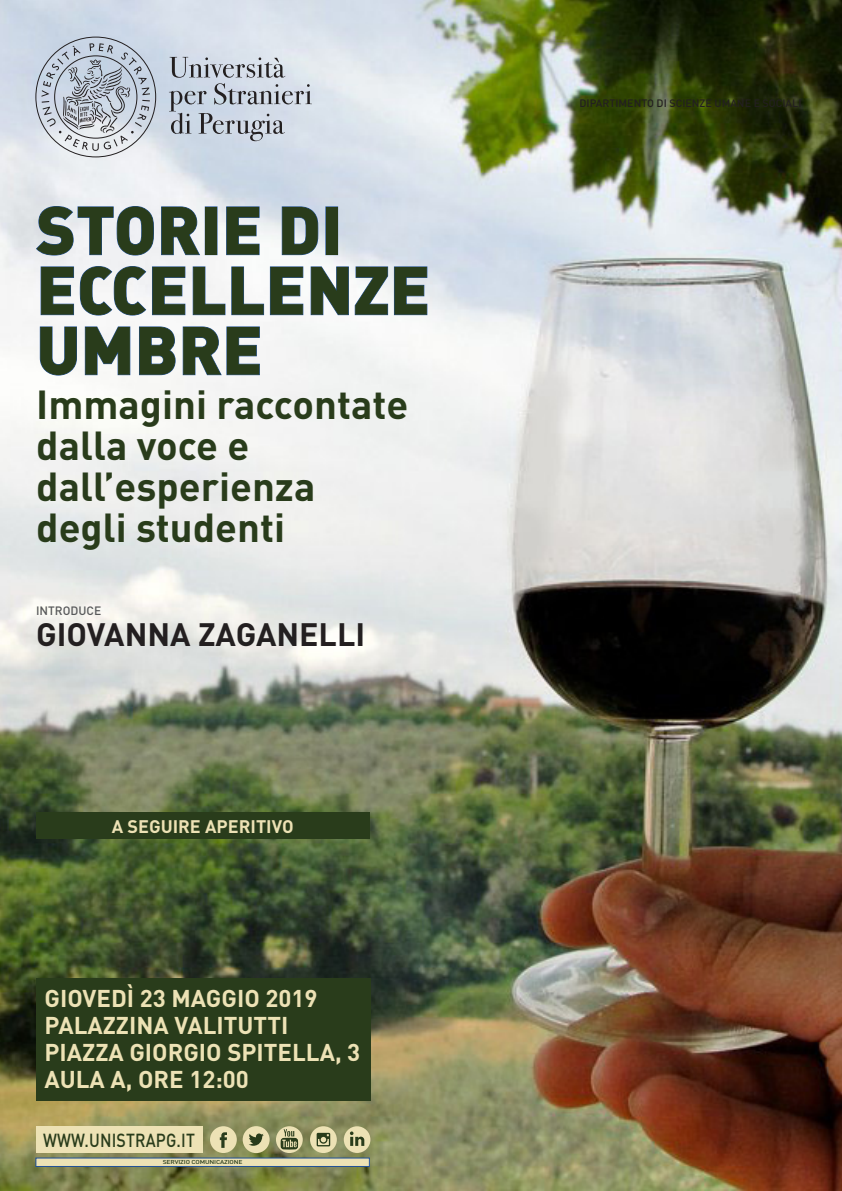
<style>
.page{position:relative;width:842px;height:1191px;background:#fff}
.page>*{position:absolute;margin:0;border:0;box-sizing:border-box;transform-origin:0 0}
.t1{font:67px "DIN Black Alternate";color:#293c1b}
.t2{font:700 40px "DIN";color:#293c1b}
.t3{font:700 32px "DIN";color:#231f20}
.t4{font:700 24px "DIN";color:#ede2b5}
.t5{font:500 18.7px "DIN";letter-spacing:.01em;color:#293c1b;scale:.85 1}
.t6{font:700 18px "DIN";color:#ede2b5}
.t7{font:500 12px "DIN";color:#57585a}
.t8{font:500 10.7px "DIN";color:#231f20}
.t9{font:500 5.7px "DIN";letter-spacing:-.02em;color:#293c1b;scale:1.19 1}
</style>
<div class="page">
<img style="left:0;top:0;width:842px;height:1191px">
<svg style="left:36px;top:206px;width:118px;height:49px"></svg>
<svg style="left:161px;top:206px;width:39px;height:49px"></svg>
<div style="left:205px;top:207px;width:12px;height:48px;border:1px solid #205198"></div>
<svg style="left:226px;top:206px;width:34px;height:49px"></svg>
<svg style="left:282px;top:206px;width:37px;height:49px"></svg>
<div style="left:326px;top:207px;width:12px;height:48px;border:1px solid #205198"></div>
<svg style="left:41px;top:266px;width:105px;height:49px"></svg>
<svg style="left:152px;top:266px;width:33px;height:49px"></svg>
<svg style="left:193px;top:266px;width:32px;height:49px"></svg>
<svg style="left:231px;top:266px;width:33px;height:49px"></svg>
<svg style="left:270px;top:266px;width:33px;height:49px"></svg>
<svg style="left:311px;top:266px;width:38px;height:49px"></svg>
<svg style="left:355px;top:266px;width:33px;height:49px"></svg>
<svg style="left:394px;top:266px;width:33px;height:49px"></svg>
<svg style="left:40px;top:326px;width:37px;height:49px"></svg>
<svg style="left:85px;top:326px;width:45px;height:49px"></svg>
<svg style="left:139px;top:326px;width:37px;height:49px"></svg>
<svg style="left:183px;top:326px;width:77px;height:49px"></svg>
<div style="left:36px;top:978px;width:334px;height:123px;background:#293c1b"></div>
<div style="left:36px;top:1158px;width:333px;height:8px;background:#ede2b5"></div>
<div style="left:36px;top:1157px;width:333px;height:9px;border:1px solid #205198"></div>
<svg style="left:169px;top:57px;width:143px;height:84px;background:#b8c0ca"></svg>
<svg style="left:35px;top:37px;width:122px;height:120px;background:#bac2cc"></svg>
<div style="left:36px;top:1126px;width:166px;height:27px;background:#ede2b5"></div>
<svg style="left:210px;top:1126px;width:27px;height:27px"></svg>
<svg style="left:276px;top:1126px;width:27px;height:27px"></svg>
<svg style="left:243px;top:1126px;width:27px;height:27px"></svg>
<svg style="left:310px;top:1126px;width:27px;height:27px"></svg>
<svg style="left:344px;top:1126px;width:26px;height:27px"></svg>
<div style="left:36px;top:812px;width:333px;height:27px;background:#293c1b"></div>
<p class="t1" style="left:36px;top:185px;width:308px">STORIE DI</p>
<p class="t1" style="left:36px;top:245px;width:396px">ECCELLENZE</p>
<p class="t1" style="left:36px;top:305px;width:228px">UMBRE</p>
<p class="t2" style="left:36px;top:378px;width:373px">Immagini raccontate</p>
<p class="t2" style="left:36px;top:419px;width:215px">dalla voce e</p>
<p class="t2" style="left:36px;top:460px;width:281px">dall’esperienza</p>
<p class="t2" style="left:36px;top:501px;width:250px">degli studenti</p>
<p class="t7" style="left:36px;top:603px;width:67px">INTRODUCE</p>
<p class="t3" style="left:36px;top:614px;width:331px">GIOVANNA ZAGANELLI</p>
<p class="t6" style="left:112px;top:814px;width:183px">A SEGUIRE APERITIVO</p>
<p class="t4" style="left:45px;top:982px;width:274px">GIOVEDÌ 23 MAGGIO 2019</p>
<p class="t4" style="left:45px;top:1009px;width:245px">PALAZZINA VALITUTTI</p>
<p class="t4" style="left:45px;top:1036px;width:317px">PIAZZA GIORGIO SPITELLA, 3</p>
<p class="t4" style="left:45px;top:1063px;width:206px">AULA A, ORE 12:00</p>
<p class="t5" style="left:43px;top:1128px;width:180px">WWW.UNISTRAPG.IT</p>
<p class="t9" style="left:163px;top:1158px;width:69px">SERVIZIO COMUNICAZIONE</p>
<p class="t8" style="left:579px;top:97px;width:224px">DIPARTIMENTO DI SCIENZE UMANE E SOCIALI</p>
</div>
